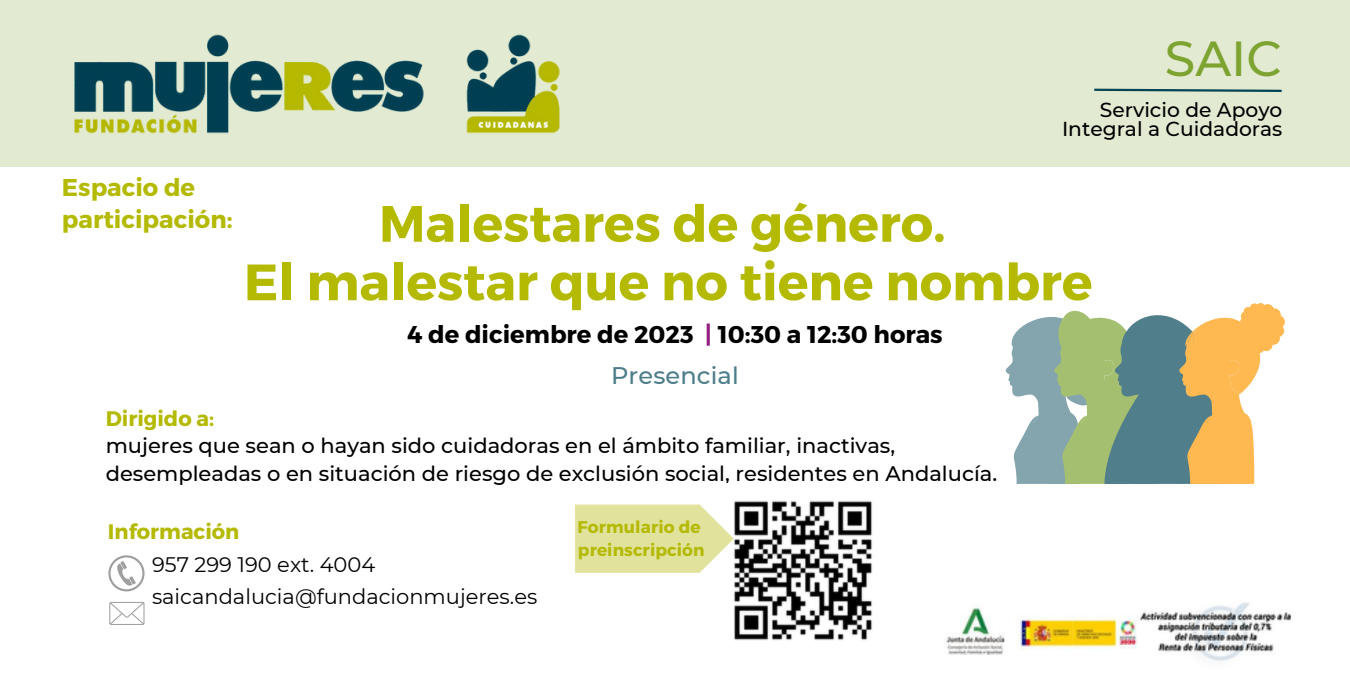
<style>
.page{position:relative;width:1350px;height:675px;background:#fff}
.page>*{position:absolute;margin:0;border:0;box-sizing:border-box;transform-origin:0 0}
.t1{font:700 51px "Montserrat";color:#b4b901}
.t2{font:500 49.2px "Montserrat";color:#7da330}
.t3{font:700 24.3px "Montserrat";color:#000}
.t4{font:700 24.3px "Montserrat";color:#b4b901}
.t5{font:500 24px "Montserrat";letter-spacing:.005em;color:#4d7d89}
.t6{font:500 21px/27.9px "Montserrat";color:#000}
.t7{font:21px "Montserrat";color:#000}
.t8{font:700 21px "Montserrat";color:#b4b901}
.t9{font:500 20.1px/19.5px "Montserrat";color:#000;text-align:right}
.t10{font:700 17.1px "Montserrat";letter-spacing:.005em;color:#b4b901}
.s1{color:#951b80}
</style>
<div class="page">
<svg style="left:108px;top:555px;width:36px;height:36px"></svg>
<svg style="left:109px;top:602px;width:36px;height:22px"></svg>
<img style="left:946px;top:602px;width:346px;height:59px">
<div style="left:0;top:0;width:1350px;height:167px;background:#e2ead1"></div>
<svg style="left:1094px;top:88px;width:188px;height:4px"></svg>
<img style="left:74px;top:34px;width:486px;height:100px">
<svg style="left:1260px;top:338px;width:13px;height:13px"></svg>
<div style="left:1267px;top:332px;width:13px;height:13px;background:#ffb950;border-radius:50%"></div>
<div style="left:1271px;top:325px;width:13px;height:12px;background:#ffb950;border-radius:50%"></div>
<svg style="left:1272px;top:315px;width:13px;height:13px"></svg>
<div style="left:1261px;top:304px;width:13px;height:13px;background:#ffb950;border-radius:50%"></div>
<div style="left:1251px;top:312px;width:25px;height:24px;background:#ffb950;border-radius:50%"></div>
<div style="left:1245px;top:322px;width:25px;height:24px;background:#ffb950;border-radius:50%"></div>
<div style="left:1268px;top:308px;width:13px;height:13px;background:#ffb950;border-radius:50%"></div>
<svg style="left:1005px;top:303px;width:260px;height:180px"></svg>
<img style="left:734px;top:501px;width:138px;height:139px">
<svg style="left:575px;top:505px;width:159px;height:68px;background:#e4e6a6"></svg>
<p class="t4" style="left:62px;top:172px;width:135px">Espacio de</p>
<p class="t4" style="left:62px;top:204px;width:172px">participación:</p>
<p class="t2" style="left:1165px;top:29px;width:119px">SAIC</p>
<p class="t9" style="left:1062px;top:100px;width:222px">Servicio de Apoyo<br>Integral a Cuidadoras</p>
<p class="t1" style="left:379px;top:190px;width:568px">Malestares de género.</p>
<p class="t1" style="left:244px;top:249px;width:850px">El malestar que no tiene nombre</p>
<p class="t3" style="left:407px;top:318px;width:537px">4 de diciembre de 2023 <span class="s1">|</span> 10:30 a 12:30 horas</p>
<p class="t5" style="left:611px;top:361px;width:129px">Presencial</p>
<p class="t8" style="left:106px;top:405px;width:110px">Dirigido a:</p>
<p class="t6" style="left:106px;top:431px;width:893px">mujeres que sean o hayan sido cuidadoras en el ámbito familiar, inactivas, desempleadas o en situación de riesgo de exclusión social, residentes en Andalucía.</p>
<p class="t8" style="left:108px;top:518px;width:133px">Información</p>
<p class="t7" style="left:152px;top:552px;width:225px">957 299 190 ext. 4004</p>
<p class="t7" style="left:152px;top:583px;width:387px">saicandalucia@fundacionmujeres.es</p>
<p class="t10" style="left:578px;top:516px;width:125px">Formulario de</p>
<p class="t10" style="left:578px;top:538px;width:128px">preinscripción</p>
</div>
